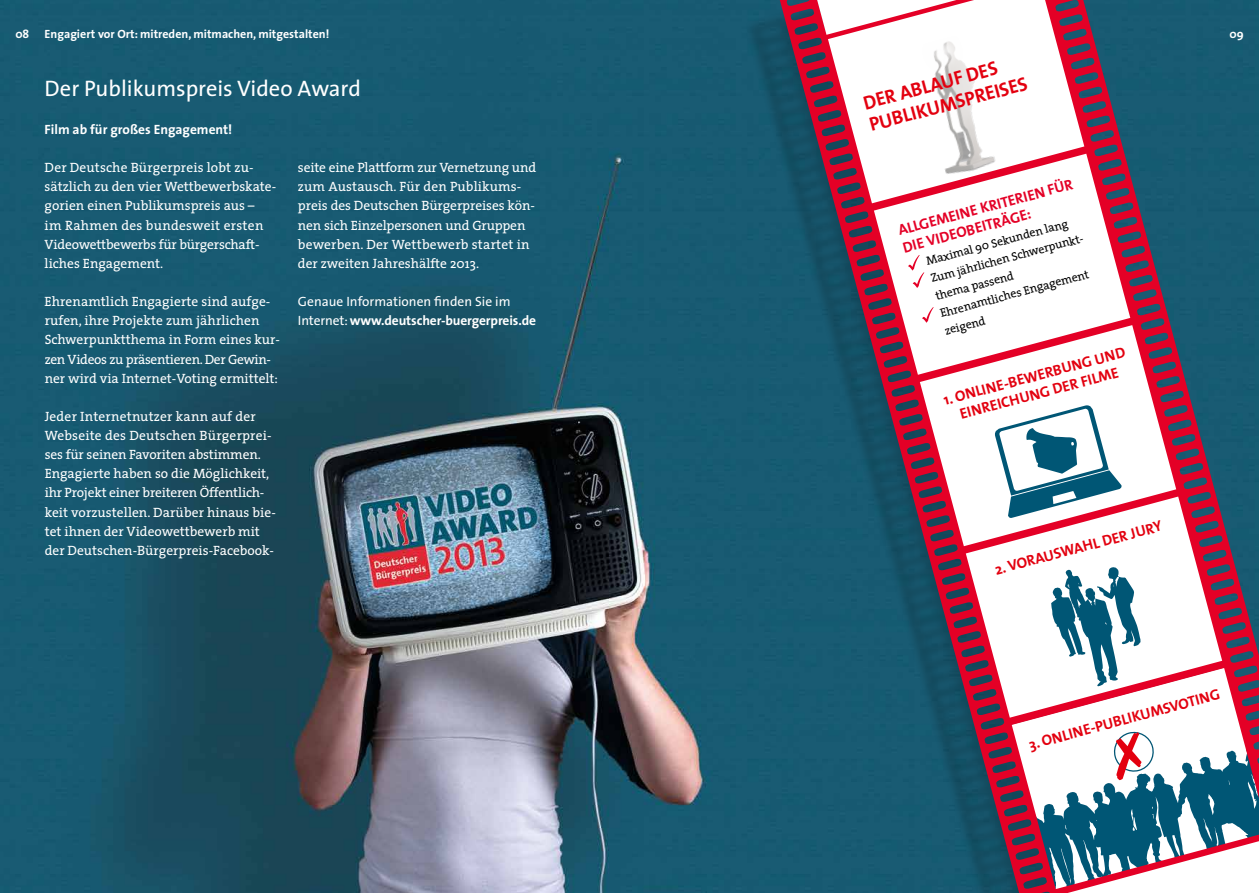
<style>
.page{position:relative;width:1259px;height:893px;background:#fff}
.page>*{position:absolute;margin:0;border:0;box-sizing:border-box;transform-origin:0 0}
.t1{font:22.5px "The Sans";color:#fff}
.t2{font:700 19.5px/22.5px "The Sans";color:#e3000f}
.t3{font:700 15px/18px "The Sans";color:#e3000f}
.t4{font:700 15px/18px "The Sans";color:#e40026}
.t5{font:13.5px/19.2px "The Serif";color:#fff}
.t6{font:13.5px/19.2px "The Sans";color:#fff}
.t7{font:700 13.5px "The Sans";color:#fff}
.t8{font:12px/18px "The Serif";color:#000}
.t9{font:700 12px "The Sans";color:#fff}
.s1{font-weight:700}
</style>
<div class="page">
<img style="left:0;top:0;width:744px;height:893px">
<div style="left:744px;top:0;width:515px;height:893px;background:#185b73"></div>
<svg style="left:778px;top:0;width:481px;height:893px"></svg>
<svg style="left:908px;top:255px;width:16px;height:33px"></svg>
<svg style="left:922px;top:307px;width:11px;height:16px"></svg>
<img style="left:908px;top:32px;width:96px;height:151px">
<svg style="left:993px;top:404px;width:129px;height:115px;background:#acc3ce"></svg>
<svg style="left:1051px;top:567px;width:89px;height:119px;background:#90b5c2"></svg>
<svg style="left:817px;top:0;width:139px;height:35px;background:#fad8dd"></svg>
<svg style="left:1008px;top:730px;width:251px;height:163px;background:#9b9dad"></svg>
<svg style="left:1199px;top:689px;width:21px;height:15px"></svg>
<p class="t9" style="left:15px;top:24px;width:15px">08</p>
<p class="t9" style="left:45px;top:24px;width:286px">Engagiert vor Ort: mitreden, mitmachen, mitgestalten!</p>
<p class="t9" style="left:1229px;top:24px;width:16px">09</p>
<h1 class="t1" style="left:45px;top:69px;width:318px">Der Publikumspreis Video Award</h1>
<p class="t7" style="left:45px;top:118px;width:189px">Film ab für großes Engagement!</p>
<p class="t5" style="left:45px;top:158px;width:233px">Der Deutsche Bürgerpreis lobt zu&shy;sätzlich zu den vier Wettbewerbskate&shy;gorien einen Publikumspreis aus –<br>im Rahmen des bundesweit ersten<br>Videowettbewerbs für bürgerschaft&shy;liches Engagement.</p>
<p class="t5" style="left:45px;top:292px;width:237px">Ehrenamtlich Engagierte sind aufge-- rufen, ihre Projekte zum jährlichen Schwerpunktthema in Form eines kur&shy;zen Videos zu präsentieren. Der Gewin&shy;ner wird via Internet--Voting ermittelt:</p>
<p class="t5" style="left:45px;top:406px;width:233px">Jeder Internetnutzer kann auf der Webseite des Deutschen Bürgerprei&shy;ses für seinen Favoriten abstimmen.<br>Engagierte haben so die Möglichkeit, ihr Projekt einer breiteren Öffentlich&shy;keit vorzustellen. Darüber hinaus bie&shy;tet ihnen der Videowettbewerb mit der Deutschen-Bürgerpreis-Facebook-</p>
<h2 class="t2" style="left:860px;top:92px;width:165px;rotate:-15deg">Der Ablauf des<br>PU BLIKUM SPREISES</h2>
<p class="t5" style="left:298px;top:158px;width:240px">seite eine Plattform zur Vernetzung und zum Austausch. Für den Publikums&shy;preis des Deutschen Bürgerpreises kön&shy;nen sich Einzelpersonen und Gruppen bewerben. Der Wettbewerb startet in der zweiten Jahreshälfte 2013.</p>
<p class="t6" style="left:298px;top:292px;width:240px">Genaue Informationen finden Sie im<br>Internet: <span class="s1">www.deutscher-buergerpreis.de</span></p>
<p class="t4" style="left:896px;top:221px;width:179px;rotate:-15deg">Allgemei ne Krite rien für die Videobeit</p>
<p class="t4" style="left:990px;top:215px;width:40px;rotate:-15deg">r äge:</p>
<p class="t8" style="left:924px;top:252px;width:161px;rotate:-15deg">Maximal 90 Sekunden lang<br>Zum jährlichen Schwerpunkt&shy;thema passend<br>Ehrenamtliches Engagement zeigend</p>
<p class="t3" style="left:941px;top:391px;width:80px;rotate:-15deg">1. online-bewe</p>
<p class="t3" style="left:953px;top:388px;width:175px;text-indent:93px;rotate:-15deg">rbung und<br>Einrei chung de r Filme</p>
<p class="t3" style="left:1080px;top:537px;width:83px;rotate:-15deg">hl de r Jury</p>
<p class="t3" style="left:992px;top:561px;width:74px;rotate:-15deg">2. Vorauswa</p>
<p class="t3" style="left:1026px;top:736px;width:149px;rotate:-15deg">3. online-Publik umsvoti</p>
</div>
